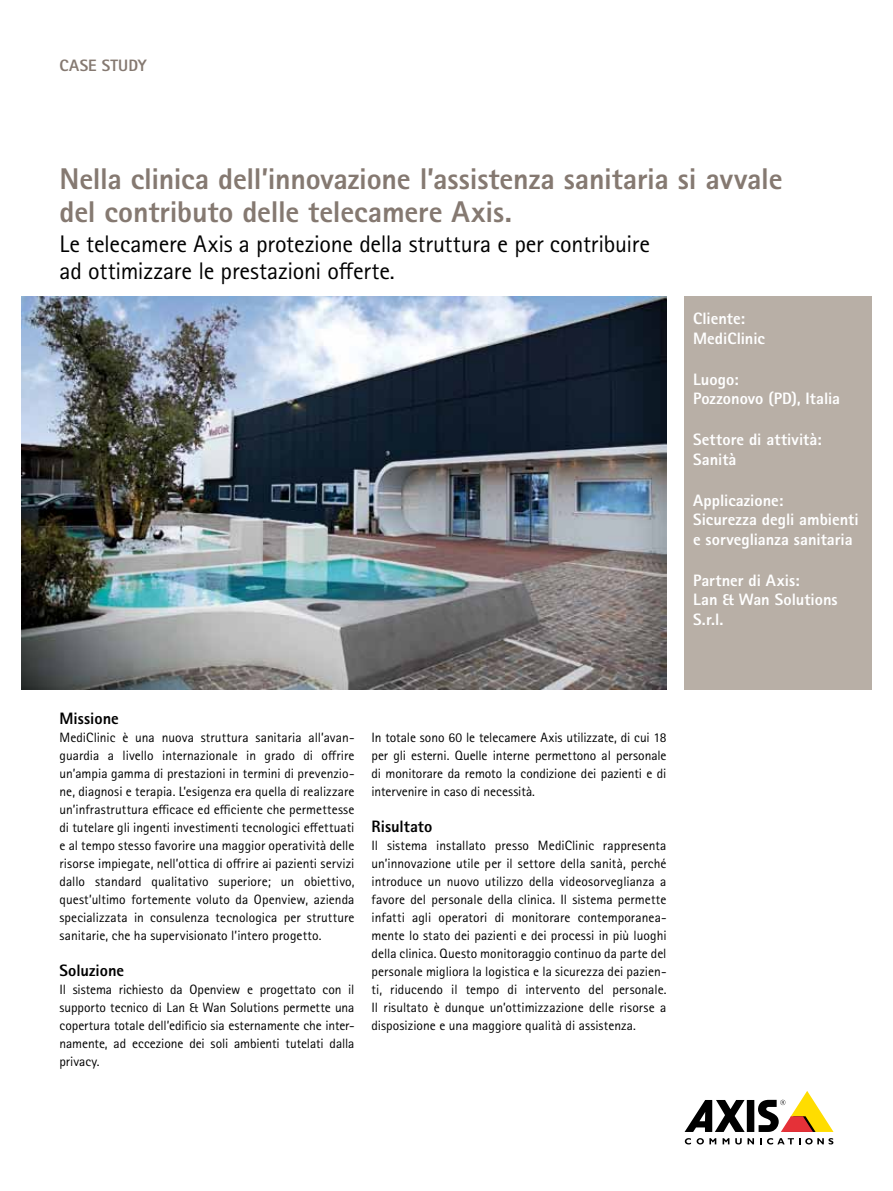
<style>
.page{position:relative;width:893px;height:1191px;background:#fff}
.page>*{position:absolute;margin:0;border:0;box-sizing:border-box;transform-origin:0 0}
.t1{font:800 30px/33px "Rotis Sans Serif Pro";letter-spacing:-.01em;color:#857971}
.t2{font:24px/27px "Rotis Sans Serif Pro";letter-spacing:-.01em;color:#000}
.t3{font:800 16.5px/19.5px "Rotis Sans Serif Pro";color:#fff}
.t4{font:800 16.5px "Rotis Sans Serif Pro";color:#000}
.t5{font:800 16.5px "Rotis Sans Serif Pro";letter-spacing:.01em;color:#857971}
.t6{font:13.5px/18px "Rotis Sans Serif Pro";color:#000;text-align:justify}
</style>
<div class="page">
<div style="left:747px;top:1100px;width:7px;height:32px;background:#000"></div>
<svg style="left:685px;top:1100px;width:60px;height:32px"></svg>
<svg style="left:758px;top:1091px;width:75px;height:41px"></svg>
<svg style="left:685px;top:1138px;width:6px;height:6px"></svg>
<svg style="left:697px;top:1138px;width:19px;height:6px"></svg>
<svg style="left:723px;top:1138px;width:6px;height:6px"></svg>
<svg style="left:735px;top:1138px;width:19px;height:6px"></svg>
<svg style="left:760px;top:1138px;width:73px;height:6px"></svg>
<div style="left:684px;top:296px;width:188px;height:393px;background:#b8afa6"></div>
<img style="left:21px;top:296px;width:645px;height:393px">
<p class="t5" style="left:60px;top:55px;width:89px">CASE STUDY</p>
<h1 class="t1" style="left:60px;top:162px;width:725px">Nella clinica dell’innovazione l’assistenza sanitaria si avvale del contributo delle telecamere Axis.</h1>
<h2 class="t2" style="left:60px;top:230px;width:592px">Le telecamere Axis a protezione della struttura e per contribuire ad ottimizzare le prestazioni offerte.</h2>
<p class="t3" style="left:693px;top:308px;width:73px">Cliente:<br>MediClinic</p>
<p class="t3" style="left:693px;top:369px;width:149px">Luogo:<br>Pozzonovo (PD), Italia</p>
<p class="t3" style="left:693px;top:430px;width:130px">Settore di attività:<br>Sanità</p>
<p class="t3" style="left:693px;top:490px;width:167px">Applicazione:<br>Sicurezza degli ambienti e sorveglianza sanitaria</p>
<p class="t3" style="left:693px;top:570px;width:146px">Partner di Axis:<br>Lan &amp; Wan Solutions<br>S.r.l.</p>
<p class="t4" style="left:60px;top:707px;width:61px">Missione</p>
<p class="t6" style="left:60px;top:728px;width:297px">MediClinic è una nuova struttura sanitaria all’avan&shy;guardia a livello internazionale in grado di offrire un’ampia gamma di prestazioni in termini di prevenzio&shy;ne, diagnosi e terapia. L’esigenza era quella di realizzare un’infrastruttura efficace ed efficiente che permettesse di tutelare gli ingenti investimenti tecnologici effettuati e al tempo stesso favorire una maggior operatività delle risorse impiegate, nell’ottica di offrire ai pazienti servizi dallo standard qualitativo superiore; un obiettivo, quest’ultimo fortemente voluto da Openview, azienda specializzata in consulenza tecnologica per strutture sanitarie, che ha supervisionato l’intero progetto.</p>
<p class="t4" style="left:60px;top:959px;width:66px">Soluzione</p>
<p class="t6" style="left:60px;top:980px;width:296px">Il sistema richiesto da Openview e progettato con il supporto tecnico di Lan &amp; Wan Solutions permette una copertura totale dell’edificio sia esternamente che inter&shy;namente, ad eccezione dei soli ambienti tutelati dalla privacy.</p>
<p class="t6" style="left:372px;top:728px;width:296px">In totale sono 60 le telecamere Axis utilizzate, di cui 18 per gli esterni. Quelle interne permettono al personale di monitorare da remoto la condizione dei pazienti e di intervenire in caso di necessità.</p>
<p class="t4" style="left:372px;top:815px;width:62px">Risultato</p>
<p class="t6" style="left:372px;top:836px;width:297px">Il sistema installato presso MediClinic rappresenta un’innovazione utile per il settore della sanità, perché introduce un nuovo utilizzo della videosorveglianza a favore del personale della clinica. Il sistema permette infatti agli operatori di monitorare contemporanea&shy;mente lo stato dei pazienti e dei processi in più luoghi della clinica. Questo monitoraggio continuo da parte del personale migliora la logistica e la sicurezza dei pazien&shy;ti, riducendo il tempo di intervento del personale.<br>Il risultato è dunque un’ottimizzazione delle risorse a disposizione e una maggiore qualità di assistenza.</p>
</div>
